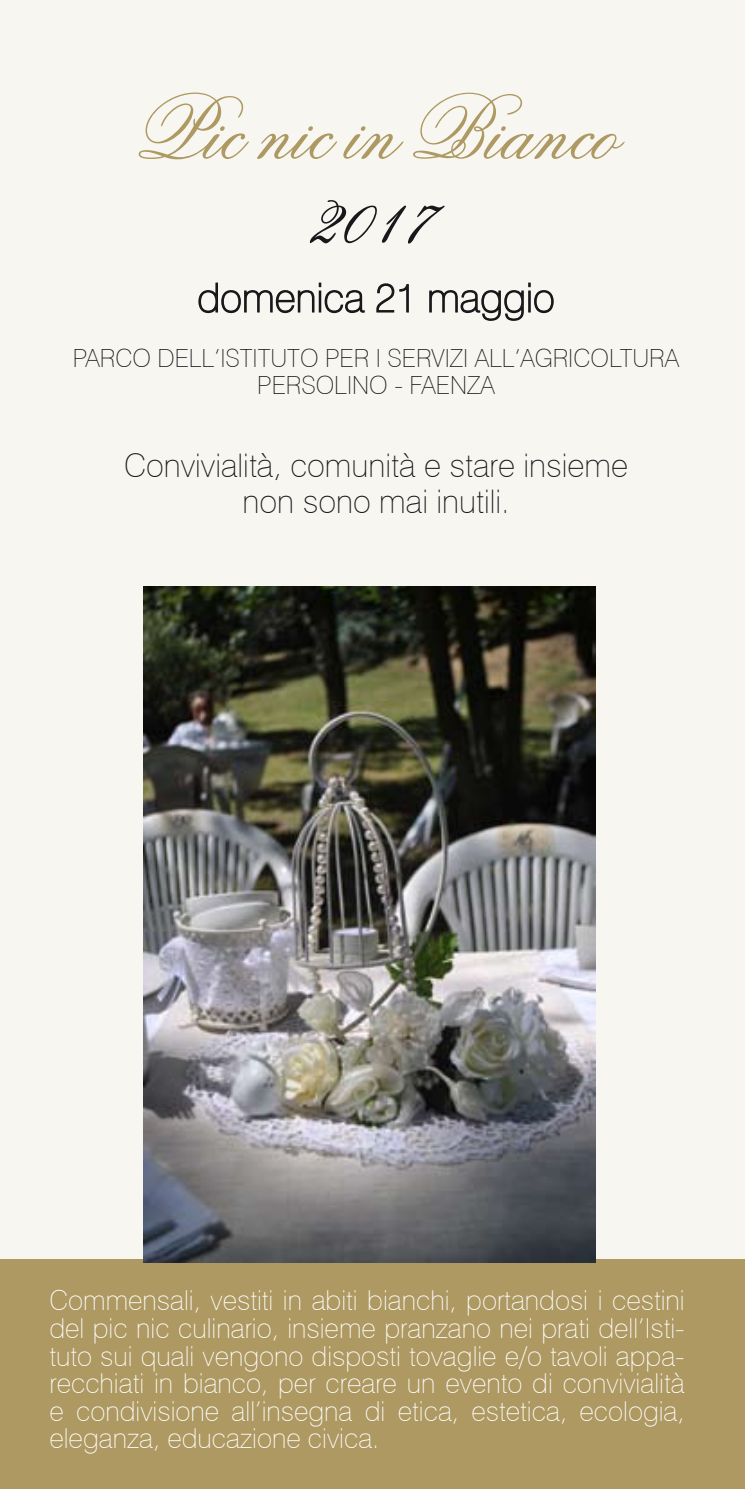
<style>
.page{position:relative;width:745px;height:1489px;background:#fff}
.page>*{position:absolute;margin:0;border:0;box-sizing:border-box;transform-origin:0 0}
.t1{font:95px "Flemish Script BT";color:#1a171b}
.t2{font:90px "Flemish Script BT";color:#ae9962}
.t3{font:100 32.5px/36px "Swiss 721 BT";color:#1a171b;text-align:center}
.t4{font:100 27.5px/27.5px "Swiss 721 BT";color:#fff;text-align:justify}
.t5{font:100 25px/27.5px "Swiss 721 BT";color:#1a171b;text-align:center}
</style>
<div class="page">
<div style="left:0;top:0;width:744px;height:1488px;background:#f7f6f1"></div>
<div style="left:0;top:1259px;width:744px;height:229px;background:#ae9962"></div>
<img style="left:143px;top:586px;width:452px;height:676px">
<svg style="left:198px;top:282px;width:167px;height:32px"></svg>
<svg style="left:376px;top:283px;width:33px;height:30px"></svg>
<svg style="left:429px;top:282px;width:125px;height:39px"></svg>
<h2 class="t2" style="left:135px;top:74px;width:483px">Pic nic in Bianco</h2>
<h1 class="t1" style="left:314px;top:153px;width:125px">2017</h1>
<p class="t5" style="left:73px;top:344px;width:607px">PARCO DELL’ISTITUTO PER I SERVIZI ALL’AGRICOLTURA<br>PERSOLINO - FAENZA</p>
<p class="t3" style="left:124px;top:447px;width:505px">Convivialità, comunità e stare insieme non sono mai inutili.</p>
<p class="t4" style="left:49px;top:1286px;width:636px">Commensali, vestiti in abiti bianchi, portandosi i cestini del pic nic culinario, insieme pranzano nei prati dell’Isti&shy;tuto sui quali vengono disposti tovaglie e/o tavoli appa&shy;recchiati in bianco, per creare un evento di convivialità e condivisione all’insegna di etica, estetica, ecologia, eleganza, educazione civica.</p>
</div>
